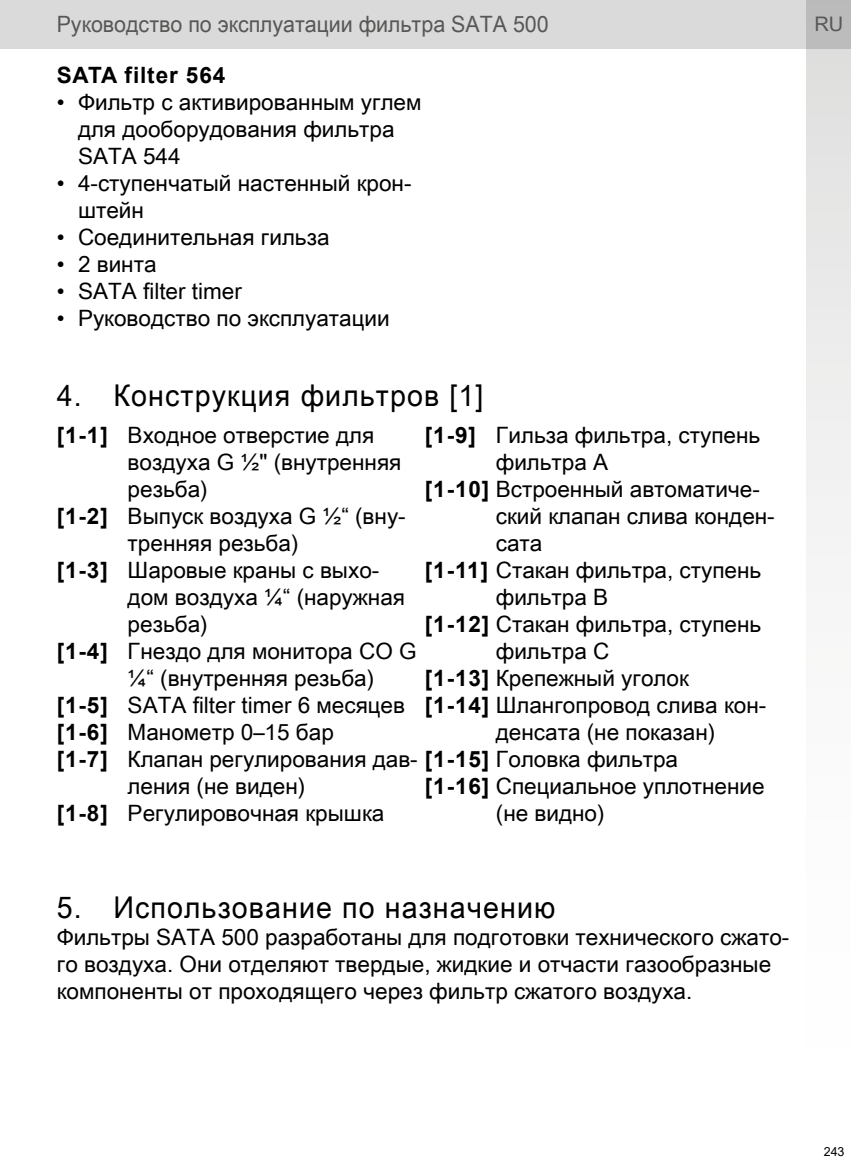
<style>
.page{position:relative;width:851px;height:1170px;background:#fff}
.page>*{position:absolute;margin:0;border:0;box-sizing:border-box;transform-origin:0 0}
.t1{font:30px "Arial Unicode MS";letter-spacing:.04em;color:#000;scale:.95 1}
.t2{font:22.5px/27px "Arial Unicode MS";color:#000}
.t3{font:22.5px "Arial Unicode MS";color:#575756;scale:.95 1}
.t4{font:700 22.5px "Arial";letter-spacing:.04em;color:#000}
.t5{font:20px "Arial Unicode MS";color:#575756}
.t6{font:12.5px "Arial";color:#000}
.s1{font-family:"Arial";font-weight:700}
</style>
<div class="page">
<div style="left:0;top:0;width:850px;height:49px;background:#dadada"></div>
<svg style="left:806px;top:0;width:44px;height:555px"></svg>
<p class="t3" style="left:57px;top:8px;width:519px">Руководство по эксплуатации фильтра SATA 500</p>
<p class="t5" style="left:814px;top:10px;width:30px">RU</p>
<p class="t4" style="left:57px;top:59px;width:170px">SATA filter 564</p>
<p class="t2" style="left:78px;top:88px;width:345px;text-indent:-21px">• Фильтр с активированным углем для дооборудования фильтра<br>SATA 544</p>
<p class="t2" style="left:78px;top:169px;width:335px;text-indent:-21px">• 4-ступенчатый настенный крон&shy;штейн</p>
<p class="t2" style="left:57px;top:223px;width:274px">• Соединительная гильза</p>
<p class="t2" style="left:57px;top:250px;width:101px">• 2 винта</p>
<p class="t2" style="left:57px;top:277px;width:187px">• SATA filter timer</p>
<p class="t2" style="left:57px;top:304px;width:334px">• Руководство по эксплуатации</p>
<h1 class="t1" style="left:57px;top:374px;width:450px">4. Конструкция фильтров [1]</h1>
<p class="t2" style="left:57px;top:420px;width:319px"><span class="s1">[1-1]</span> Входное отверстие для</p>
<p class="t2" style="left:128px;top:447px;width:275px">воздуха G ½" (внутренняя</p>
<p class="t2" style="left:128px;top:474px;width:81px">резьба)</p>
<p class="t2" style="left:57px;top:501px;width:350px"><span class="s1">[1-2]</span> Выпуск воздуха G ½“ (вну-</p>
<p class="t2" style="left:128px;top:528px;width:172px">тренняя резьба)</p>
<p class="t2" style="left:57px;top:555px;width:324px"><span class="s1">[1-3]</span> Шаровые краны с выхо-</p>
<p class="t2" style="left:128px;top:582px;width:279px">дом воздуха ¼“ (наружная</p>
<p class="t2" style="left:128px;top:609px;width:81px">резьба)</p>
<p class="t2" style="left:57px;top:636px;width:361px"><span class="s1">[1-4]</span> Гнездо для монитора CO G</p>
<p class="t2" style="left:128px;top:663px;width:248px">¼“ (внутренняя резьба)</p>
<p class="t2" style="left:57px;top:690px;width:350px"><span class="s1">[1-5]</span> SATA filter timer 6 месяцев</p>
<p class="t2" style="left:57px;top:717px;width:278px"><span class="s1">[1-6]</span> Манометр 0–15 бар</p>
<p class="t2" style="left:57px;top:744px;width:622px"><span class="s1">[1-7]</span> Клапан регулирования дав- <span class="s1">[1-15]</span> Головка фильтра</p>
<p class="t2" style="left:128px;top:771px;width:179px">ления (не виден)</p>
<p class="t2" style="left:57px;top:798px;width:329px"><span class="s1">[1-8]</span> Регулировочная крышка</p>
<p class="t2" style="left:425px;top:420px;width:337px"><span class="s1">[1-9]</span> Гильза фильтра, ступень</p>
<p class="t2" style="left:495px;top:447px;width:114px">фильтра A</p>
<p class="t2" style="left:425px;top:474px;width:336px"><span class="s1">[1-10]</span> Встроенный автоматиче-</p>
<p class="t2" style="left:495px;top:501px;width:280px">ский клапан слива конден-</p>
<p class="t2" style="left:495px;top:528px;width:48px">сата</p>
<p class="t2" style="left:425px;top:555px;width:338px"><span class="s1">[1-11]</span> Стакан фильтра, ступень</p>
<p class="t2" style="left:495px;top:582px;width:114px">фильтра B</p>
<p class="t2" style="left:425px;top:609px;width:338px"><span class="s1">[1-12]</span> Стакан фильтра, ступень</p>
<p class="t2" style="left:495px;top:636px;width:115px">фильтра C</p>
<p class="t2" style="left:425px;top:663px;width:265px"><span class="s1">[1-13]</span> Крепежный уголок</p>
<p class="t2" style="left:425px;top:690px;width:343px"><span class="s1">[1-14]</span> Шлангопровод слива кон-</p>
<p class="t2" style="left:495px;top:717px;width:221px">денсата (не показан)</p>
<p class="t2" style="left:495px;top:771px;width:270px;text-indent:-71px"><span class="s1">[1-16]</span> Специальное уплотнение (не видно)</p>
<h1 class="t1" style="left:57px;top:885px;width:526px">5. Использование по назначению</h1>
<p class="t2" style="left:57px;top:922px;width:734px">Фильтры SATA 500 разработаны для подготовки технического сжато&shy;го воздуха. Они отделяют твердые, жидкие и отчасти газообразные компоненты от проходящего через фильтр сжатого воздуха.</p>
<p class="t6" style="left:823px;top:1143px;width:22px">243</p>
</div>
